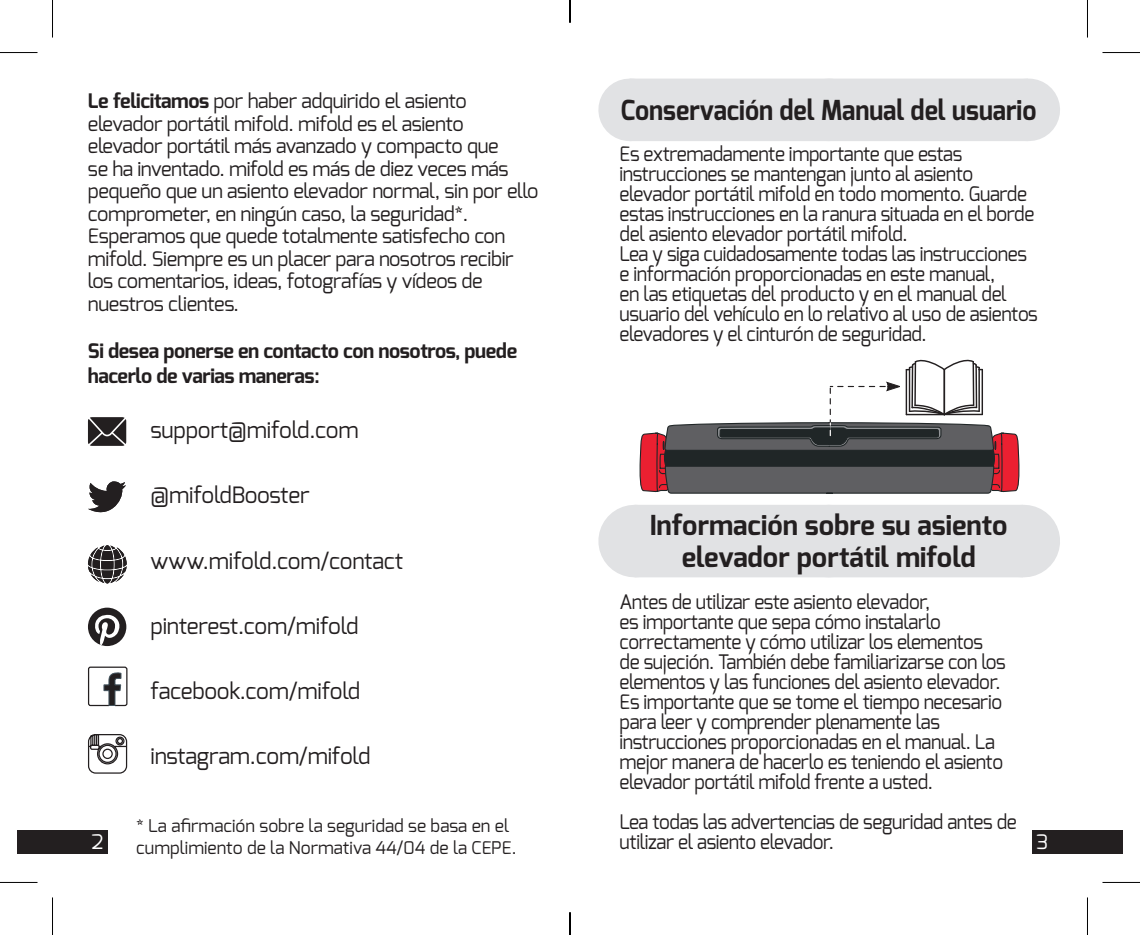
<style>
.page{position:relative;width:1140px;height:935px;background:#fff}
.page>*{position:absolute;margin:0;border:0;box-sizing:border-box;transform-origin:0 0}
.t1{font:700 27.5px/32.5px "Exo";color:#231f20;text-align:center}
.t2{font:700 27.5px "Exo";color:#231f20;scale:.92 1}
.t3{font:22.5px "Exo";letter-spacing:-.01em;color:#231f20}
.t4{font:20px/20px "Exo";letter-spacing:-.02em;color:#231f20;scale:.95 1}
.t5{font:20px/22.5px "Exo";letter-spacing:-.02em;color:#231f20}
.t6{font:700 20px/25px "Exo";letter-spacing:-.02em;color:#231f20}
.t7{font:20px "Exo";color:#fff}
.t8{font:17.5px/22.5px "Exo";color:#231f20}
.s1{font-weight:700}
</style>
<div class="page">
<hr style="left:972px;top:361px;width:2px;height:44px;background:#231f20">
<hr style="left:975px;top:365px;width:2px;height:42px;background:#231f20">
<hr style="left:978px;top:369px;width:2px;height:42px;background:#231f20">
<hr style="left:981px;top:369px;width:2px;height:45px;background:#231f20">
<hr style="left:914px;top:362px;width:2px;height:43px;background:#231f20">
<hr style="left:911px;top:365px;width:2px;height:42px;background:#231f20">
<hr style="left:909px;top:369px;width:1px;height:42px;background:#231f20">
<hr style="left:943px;top:369px;width:2px;height:45px;background:#231f20">
<svg style="left:907px;top:359px;width:75px;height:12px"></svg>
<hr style="left:905px;top:369px;width:2px;height:45px;background:#231f20">
<svg style="left:639px;top:382px;width:380px;height:111px"></svg>
<div style="left:1033px;top:829px;width:90px;height:24px;background:#231f20"></div>
<div style="left:17px;top:829px;width:90px;height:24px;background:#231f20"></div>
<svg style="left:88px;top:417px;width:38px;height:28px"></svg>
<svg style="left:88px;top:481px;width:38px;height:32px"></svg>
<svg style="left:88px;top:545px;width:39px;height:38px"></svg>
<div style="left:88px;top:607px;width:38px;height:38px;background:#231f20;border-radius:50%"></div>
<svg style="left:94px;top:614px;width:29px;height:31px"></svg>
<div style="left:88px;top:666px;width:39px;height:39px;border:1px solid #231f20;border-radius:2px"></div>
<svg style="left:103px;top:672px;width:19px;height:33px"></svg>
<svg style="left:88px;top:734px;width:40px;height:40px"></svg>
<div style="left:634px;top:504px;width:389px;height:73px;background:#e1e2e4"></div>
<svg style="left:828px;top:504px;width:98px;height:1px"></svg>
<hr style="left:1023px;top:504px;width:1px;height:73px;background:#e1e2e4">
<div style="left:629px;top:79px;width:399px;height:62px;background:#e1e2e4"></div>
<hr style="left:1028px;top:79px;width:1px;height:62px;background:#e1e2e4">
<hr style="left:0;top:52px;width:38px;height:1px;background:#000">
<hr style="left:1102px;top:52px;width:38px;height:1px;background:#000">
<hr style="left:0;top:881px;width:38px;height:1px;background:#000">
<hr style="left:1102px;top:881px;width:38px;height:1px;background:#000">
<hr style="left:52px;top:0;width:1px;height:38px;background:#000">
<hr style="left:52px;top:897px;width:1px;height:37px;background:#000">
<hr style="left:1087px;top:0;width:1px;height:38px;background:#000">
<hr style="left:1087px;top:897px;width:1px;height:37px;background:#000">
<svg style="left:569px;top:0;width:1px;height:23px"></svg>
<svg style="left:569px;top:912px;width:1px;height:22px"></svg>
<p class="t5" style="left:88px;top:89px;width:452px"><span class="s1">Le felicitamos</span> por haber adquirido el asiento elevador portátil mifold. mifold es el asiento elevador portátil más avanzado y compacto que<br>se ha inventado. mifold es más de diez veces más pequeño que un asiento elevador normal, sin por ello comprometer, en ningún caso, la seguridad*.<br>Esperamos que quede totalmente satisfecho con mifold. Siempre es un placer para nosotros recibir los comentarios, ideas, fotografías y vídeos de nuestros clientes.</p>
<p class="t6" style="left:88px;top:338px;width:431px">Si desea ponerse en contacto con nosotros, puede hacerlo de varias maneras:</p>
<p class="t3" style="left:150px;top:415px;width:210px">support@mifold.com</p>
<p class="t3" style="left:150px;top:480px;width:161px">@mifoldBooster</p>
<h1 class="t2" style="left:621px;top:92px;width:453px">Conservación del Manual del usuario</h1>
<p class="t4" style="left:619px;top:144px;width:442px">Es extremadamente importante que estas instrucciones se mantengan junto al asiento elevador portátil mifold en todo momento. Guarde estas instrucciones en la ranura situada en el borde del asiento elevador portátil mifold.<br>Lea y siga cuidadosamente todas las instrucciones e información proporcionadas en este manual,<br>en las etiquetas del producto y en el manual del usuario del vehículo en lo relativo al uso de asientos elevadores y el cinturón de seguridad.</p>
<h1 class="t1" style="left:650px;top:508px;width:359px">Información sobre su asiento elevador portátil mifold</h1>
<p class="t4" style="left:619px;top:591px;width:408px">Antes de utilizar este asiento elevador,<br>es importante que sepa cómo instalarlo correctamente y cómo utilizar los elementos de sujeción. También debe familiarizarse con los elementos y las funciones del asiento elevador.<br>Es importante que se tome el tiempo necesario para leer y comprender plenamente las instrucciones proporcionadas en el manual. La mejor manera de hacerlo es teniendo el asiento elevador portátil mifold frente a usted.</p>
<p class="t4" style="left:619px;top:811px;width:419px">Lea todas las advertencias de seguridad antes de utilizar el asiento elevador.</p>
<p class="t3" style="left:150px;top:545px;width:254px">www.mifold.com/contact</p>
<p class="t3" style="left:150px;top:610px;width:210px">pinterest.com/mifold</p>
<p class="t3" style="left:150px;top:675px;width:211px">facebook.com/mifold</p>
<p class="t3" style="left:150px;top:740px;width:221px">instagram.com/mifold</p>
<p class="t8" style="left:136px;top:813px;width:382px">* La afirmación sobre la seguridad se basa en el cumplimiento de la Normativa 44/04 de la CEPE.</p>
<p class="t7" style="left:91px;top:828px;width:13px">2</p>
<p class="t7" style="left:1036px;top:828px;width:13px">3</p>
</div>
